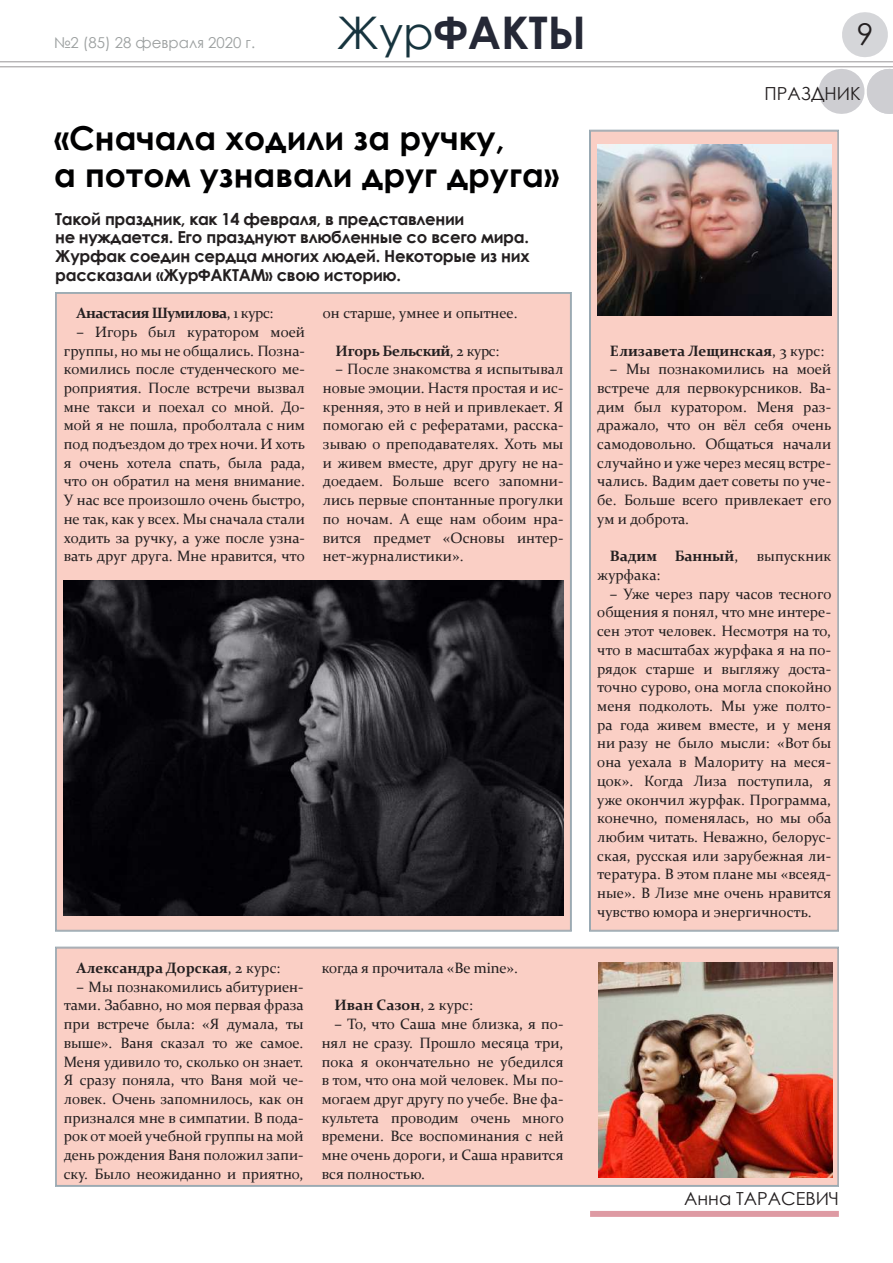
<style>
.page{position:relative;width:893px;height:1263px;background:#fff}
.page>*{position:absolute;margin:0;border:0;box-sizing:border-box;transform-origin:0 0}
.t1{font:700 45px "Century Gothic";color:#252836}
.t2{font:700 33px/37.3px "Century Gothic";color:#000001}
.t3{font:30px "Century Gothic";color:#231f20}
.t4{font:18px "Century Gothic";color:#231f20}
.t5{font:700 16.5px/18.8px "Century Gothic";letter-spacing:-.02em;color:#231f20}
.t6{font:15px/18.8px "Constantia";color:#231f20;text-align:justify}
.t7{font:700 15px "Constantia";letter-spacing:-.005em;color:#231f20}
.t8{font:700 15px "Constantia";letter-spacing:-.03em;color:#231f20}
.t9{font:15px "Century Gothic";color:#9b9f9f}
.s1{font-weight:400;color:#17343e}
.s2{font-weight:400}
.s3{font-weight:700}
</style>
<div class="page">
<hr style="left:864px;top:12px;width:1px;height:45px;background:#252836">
<hr style="left:892px;top:12px;width:1px;height:45px;background:#252836">
<svg style="left:867px;top:69px;width:22px;height:45px"></svg>
<hr style="left:841px;top:69px;width:1px;height:45px;background:#ceced2">
<hr style="left:889px;top:69px;width:1px;height:45px;background:#ceced2">
<hr style="left:0;top:61px;width:893px;height:1px;background:#231f20">
<hr style="left:0;top:66px;width:893px;height:1px;background:#231f20">
<div style="left:589px;top:130px;width:250px;height:801px;background:#facfc5"></div>
<div style="left:55px;top:947px;width:784px;height:239px;background:#facfc5"></div>
<div style="left:55px;top:292px;width:517px;height:639px;background:#facfc5"></div>
<img style="left:64px;top:580px;width:499px;height:335px">
<img style="left:597px;top:144px;width:234px;height:171px">
<div style="left:590px;top:1211px;width:249px;height:6px;background:#de9aa3"></div>
<img style="left:598px;top:963px;width:234px;height:215px">
<p class="t9" style="left:54px;top:32px;width:203px">№2 (85) 28 февраля 2020 г.</p>
<h1 class="t1" style="left:337px;top:-1px;width:251px"><span class="s1">Жур</span>ФАКТЫ</h1>
<h3 class="t3" style="left:857px;top:13px;width:18px">9</h3>
<p class="t4" style="left:764px;top:80px;width:98px">ПРАЗДНИК</p>
<h2 class="t2" style="left:54px;top:118px;width:507px">«Сначала ходили за ручку,<br>а потом узнавали друг друга»</h2>
<p class="t5" style="left:55px;top:208px;width:476px">Такой праздник, как 14 февраля, в представлении<br>не нуждается. Его празднуют влюбленные со всего мира.<br>Журфак соедин сердца многих людей. Некоторые из них рассказали «ЖурФАКТАМ» свою историю.</p>
<p class="t6" style="left:323px;top:303px;width:196px">он старше, умнее и опытнее.</p>
<p class="t8" style="left:336px;top:340px;width:165px">Игорь Бельский<span class="s2">, 2 курс:</span></p>
<p class="t6" style="left:323px;top:359px;width:242px;text-indent:13px">– После знакомства я испытывал новые эмоции. Настя простая и ис&shy;кренняя, это в ней и привлекает. Я помогаю ей с рефератами, расска&shy;зываю о преподавателях. Хоть мы и живем вместе, друг другу не на&shy;доедаем. Больше всего запомни&shy;лись первые спонтанные прогулки по ночам. А еще нам обоим нра&shy;вится предмет «Основы интер&shy;нет-журналистики».</p>
<p class="t8" style="left:77px;top:303px;width:198px">Анастасия Шумилова<span class="s2">, 1 курс:</span></p>
<p class="t6" style="left:64px;top:322px;width:243px;text-indent:13px">– Игорь был куратором моей группы, но мы не общались. Позна&shy;комились после студенческого ме&shy;роприятия. После встречи вызвал мне такси и поехал со мной. До&shy;мой я не пошла, проболтала с ним под подъездом до трех ночи. И хоть я очень хотела спать, была рада, что он обратил на меня внимание.<br>У нас все произошло очень быстро, не так, как у всех. Мы сначала стали ходить за ручку, а уже после узна&shy;вать друг друга. Мне нравится, что</p>
<p class="t7" style="left:77px;top:957px;width:205px">Александра Дорская<span class="s2">, 2 курс:</span></p>
<p class="t6" style="left:64px;top:976px;width:242px;text-indent:13px">– Мы познакомились абитуриен&shy;тами. Забавно, но моя первая фраза при встрече была: «Я думала, ты выше». Ваня сказал то же самое.<br>Меня удивило то, сколько он знает.<br>Я сразу поняла, что Ваня мой че&shy;ловек. Очень запомнилось, как он признался мне в симпатии. В пода&shy;рок от моей учебной группы на мой день рождения Ваня положил запи&shy;ску. Было неожиданно и приятно,</p>
<p class="t6" style="left:322px;top:958px;width:198px">когда я прочитала «Be mine».</p>
<p class="t7" style="left:334px;top:995px;width:140px">Иван Сазон<span class="s2">, 2 курс:</span></p>
<p class="t6" style="left:322px;top:1014px;width:244px;text-indent:13px">– То, что Саша мне близка, я по&shy;нял не сразу. Прошло месяца три, пока я окончательно не убедился в том, что она мой человек. Мы по&shy;могаем друг другу по учебе. Вне фа&shy;культета проводим очень много времени. Все воспоминания с ней мне очень дороги, и Саша нравится вся полностью.</p>
<p class="t7" style="left:610px;top:340px;width:216px">Елизавета Лещинская<span class="s2">, 3 курс:</span></p>
<p class="t6" style="left:597px;top:359px;width:236px;text-indent:13px">– Мы познакомились на моей встрече для первокурсников. Ва&shy;дим был куратором. Меня раз&shy;дражало, что он вёл себя очень самодовольно. Общаться начали случайно и уже через месяц встре&shy;чались. Вадим дает советы по уче&shy;бе. Больше всего привлекает его ум и доброта.</p>
<p class="t6" style="left:597px;top:546px;width:236px;text-indent:13px"><span class="s3">Вадим Банный</span>, выпускник журфака:</p>
<p class="t6" style="left:597px;top:584px;width:236px;text-indent:13px">– Уже через пару часов тесного общения я понял, что мне интере&shy;сен этот человек. Несмотря на то, что в масштабах журфака я на по&shy;рядок старше и выгляжу доста&shy;точно сурово, она могла спокойно меня подколоть. Мы уже полто&shy;ра года живем вместе, и у меня ни разу не было мысли: «Вот бы она уехала в Малориту на меся&shy;цок». Когда Лиза поступила, я уже окончил журфак. Программа, конечно, поменялась, но мы оба любим читать. Неважно, белорус&shy;ская, русская или зарубежная ли&shy;тература. В этом плане мы «всеяд&shy;ные». В Лизе мне очень нравится чувство юмора и энергичность.</p>
<p class="t4" style="left:684px;top:1186px;width:156px">Анна ТАРАСЕВИЧ</p>
</div>
